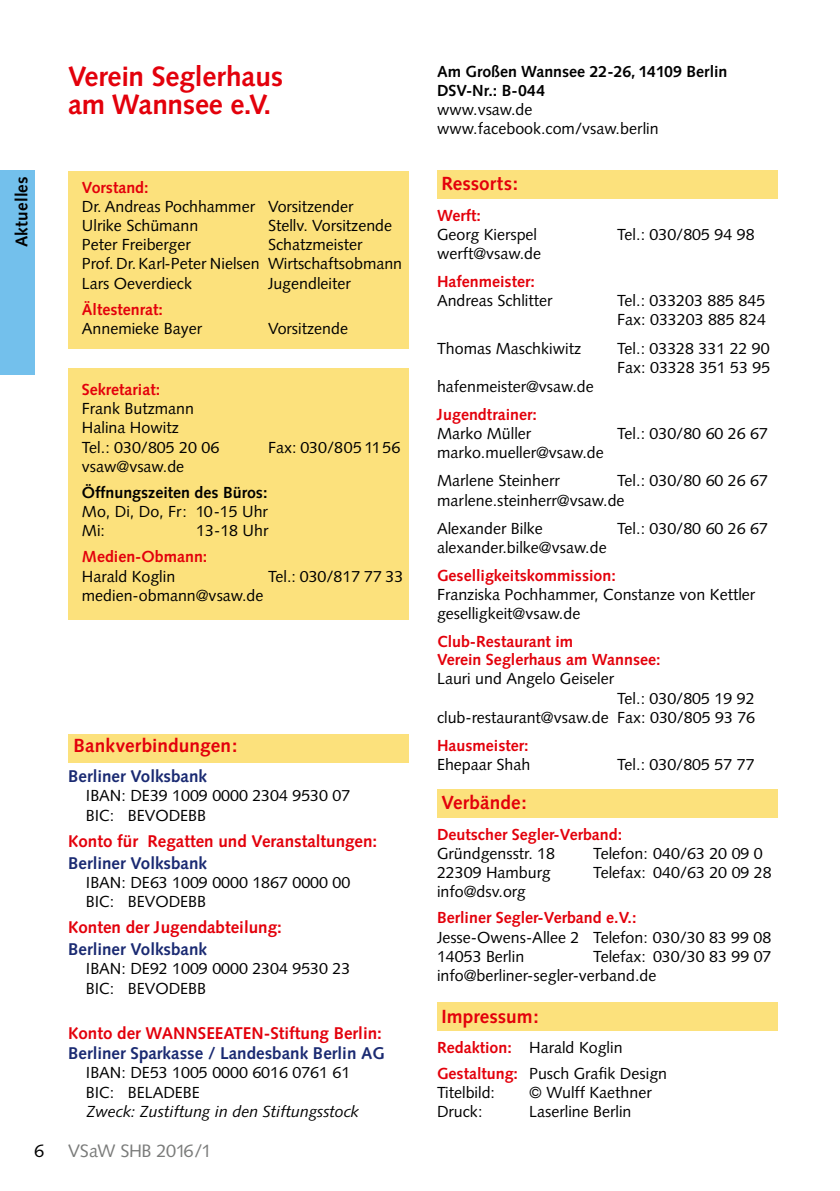
<style>
.page{position:relative;width:840px;height:1191px;background:#fff}
.page>*{position:absolute;margin:0;border:0;box-sizing:border-box;transform-origin:0 0}
.t1{font:700 28px/28px "Syntax";letter-spacing:-.005em;color:#e3000b}
.t2{font:700 19px "Syntax";letter-spacing:.005em;color:#e3000b}
.t3{font:18px "Syntax";letter-spacing:-.025em;color:#7a7b7a}
.t4{font:18px "Syntax";color:#000}
.t5{font:700 17px "Syntax";color:#e3000b}
.t6{font:700 17px "Syntax";color:#1a2a72}
.t7{font:700 17px "Syntax";letter-spacing:.01em;color:#000}
.t8{font:16px/19.2px "Syntax";color:#000}
.t9{font:700 16px/18px "Syntax";color:#e3000b}
.t10{font:700 16px/19.2px "Syntax";color:#000}
.t11{font:italic 16px "Syntax";color:#000}
.s1{font-weight:700;color:#e3000b}
</style>
<div class="page">
<div style="left:0;top:170px;width:34px;height:204px;background:#73c0ec"></div>
<div style="left:68px;top:171px;width:340px;height:178px;background:#fce17c"></div>
<div style="left:68px;top:368px;width:340px;height:251px;background:#fce17c"></div>
<div style="left:68px;top:734px;width:340px;height:28px;background:#fce17c"></div>
<div style="left:437px;top:1002px;width:340px;height:29px;background:#fce17c"></div>
<div style="left:437px;top:789px;width:340px;height:28px;background:#fce17c"></div>
<div style="left:437px;top:170px;width:340px;height:28px;background:#fce17c"></div>
<p class="t7" style="left:12px;top:247px;width:72px;rotate:-90deg">Aktuelles</p>
<h1 class="t1" style="left:68px;top:62px;width:217px">Verein Seglerhaus am Wannsee e.V.</h1>
<p class="t9" style="left:82px;top:178px;width:68px">Vorstand:</p>
<p class="t8" style="left:82px;top:197px;width:273px">Dr. Andreas Pochhammer Vorsitzender<br>Ulrike Schümann</p>
<p class="t8" style="left:268px;top:216px;width:125px">Stellv. Vorsitzende</p>
<p class="t8" style="left:82px;top:235px;width:110px">Peter Freiberger</p>
<p class="t8" style="left:82px;top:235px;width:321px;text-indent:186px">Schatzmeister<br>Prof. Dr. Karl-Peter Nielsen Wirtschaftsobmann<br>Lars Oeverdieck</p>
<p class="t8" style="left:268px;top:273px;width:84px">Jugendleiter</p>
<p class="t9" style="left:82px;top:300px;width:82px">Ältestenrat:</p>
<p class="t8" style="left:82px;top:319px;width:122px">Annemieke Bayer</p>
<p class="t8" style="left:268px;top:319px;width:81px">Vorsitzende</p>
<p class="t9" style="left:82px;top:380px;width:80px">Sekretariat:</p>
<p class="t8" style="left:82px;top:399px;width:139px">Frank Butzmann<br>Halina Howitz<br>Tel.: 030/805 20 06</p>
<p class="t8" style="left:268px;top:437px;width:134px">Fax: 030/805 11 56</p>
<p class="t8" style="left:82px;top:457px;width:104px">vsaw@vsaw.de</p>
<p class="t10" style="left:82px;top:483px;width:187px">Öffnungszeiten des Büros:</p>
<p class="t8" style="left:82px;top:502px;width:187px">Mo, Di, Do, Fr: 10-15 Uhr<br>Mi:</p>
<p class="t8" style="left:196px;top:521px;width:74px">13-18 Uhr</p>
<p class="t9" style="left:82px;top:548px;width:127px">Medien-Obmann:</p>
<p class="t8" style="left:82px;top:566px;width:95px">Harald Koglin</p>
<p class="t8" style="left:268px;top:566px;width:137px">Tel.: 030/817 77 33</p>
<p class="t8" style="left:82px;top:585px;width:183px">medien-obmann@vsaw.de</p>
<p class="t2" style="left:73px;top:735px;width:165px">Bankverbindungen:</p>
<p class="t6" style="left:68px;top:766px;width:140px">Berliner Volksbank</p>
<p class="t8" style="left:86px;top:786px;width:266px">IBAN: DE39 1009 0000 2304 9530 07<br>BIC: BEVODEBB</p>
<p class="t5" style="left:68px;top:831px;width:310px">Konto für Regatten und Veranstaltungen:</p>
<p class="t6" style="left:68px;top:853px;width:140px">Berliner Volksbank</p>
<p class="t8" style="left:86px;top:872px;width:266px">IBAN: DE63 1009 0000 1867 0000 00<br>BIC: BEVODEBB</p>
<p class="t5" style="left:68px;top:917px;width:215px">Konten der Jugendabteilung:</p>
<p class="t6" style="left:68px;top:939px;width:140px">Berliner Volksbank</p>
<p class="t8" style="left:86px;top:959px;width:266px">IBAN: DE92 1009 0000 2304 9530 23<br>BIC: BEVODEBB</p>
<p class="t5" style="left:68px;top:1023px;width:315px">Konto der WANNSEEATEN-Stiftung Berlin:</p>
<p class="t6" style="left:68px;top:1043px;width:318px">Berliner Sparkasse / Landesbank Berlin AG</p>
<p class="t8" style="left:86px;top:1063px;width:266px">IBAN: DE53 1005 0000 6016 0761 61<br>BIC: BELADEBE</p>
<p class="t11" style="left:86px;top:1101px;width:274px">Zweck: Zustiftung in den Stiftungsstock</p>
<p class="t4" style="left:34px;top:1140px;width:12px">6</p>
<p class="t3" style="left:68px;top:1140px;width:145px">VSaW SHB 2016/1</p>
<p class="t10" style="left:437px;top:62px;width:292px">Am Großen Wannsee 22-26, 14109 Berlin<br>DSV-Nr.: B-044</p>
<p class="t8" style="left:437px;top:100px;width:223px">www.vsaw.de www.facebook.com/vsaw.berlin</p>
<p class="t2" style="left:441px;top:173px;width:78px">Ressorts:</p>
<p class="t9" style="left:437px;top:206px;width:45px">Werft:</p>
<p class="t8" style="left:437px;top:225px;width:102px">Georg Kierspel</p>
<p class="t8" style="left:617px;top:225px;width:139px">Tel.: 030/805 94 98</p>
<p class="t8" style="left:437px;top:244px;width:106px">werft@vsaw.de</p>
<p class="t9" style="left:437px;top:273px;width:99px">Hafenmeister:</p>
<p class="t8" style="left:437px;top:291px;width:117px">Andreas Schlitter</p>
<p class="t8" style="left:617px;top:291px;width:150px">Tel.: 033203 885 845<br>Fax: 033203 885 824</p>
<p class="t8" style="left:437px;top:338px;width:146px">Thomas Maschkiwitz</p>
<p class="t8" style="left:617px;top:338px;width:154px">Tel.: 03328 331 22 90<br>Fax: 03328 351 53 95</p>
<p class="t8" style="left:437px;top:377px;width:158px">hafenmeister@vsaw.de</p>
<p class="t9" style="left:437px;top:405px;width:101px">Jugendtrainer:</p>
<p class="t8" style="left:437px;top:424px;width:96px">Marko Müller</p>
<p class="t8" style="left:617px;top:424px;width:152px">Tel.: 030/80 60 26 67</p>
<p class="t8" style="left:437px;top:439px;width:168px;line-height:28px">marko.mueller@vsaw.de<br>Marlene Steinherr</p>
<p class="t8" style="left:437px;top:471px;width:332px;text-indent:180px">Tel.: 030/80 60 26 67 marlene.steinherr@vsaw.de</p>
<p class="t8" style="left:437px;top:518px;width:107px">Alexander Bilke</p>
<p class="t8" style="left:617px;top:518px;width:152px">Tel.: 030/80 60 26 67</p>
<p class="t8" style="left:437px;top:537px;width:171px">alexander.bilke@vsaw.de</p>
<p class="t9" style="left:437px;top:566px;width:180px">Geselligkeitskommission:</p>
<p class="t8" style="left:437px;top:585px;width:319px">Franziska Pochhammer, Constanze von Kettler geselligkeit@vsaw.de</p>
<p class="t9" style="left:437px;top:633px;width:225px">Club-Restaurant im<br>Verein Seglerhaus am Wannsee:</p>
<p class="t8" style="left:437px;top:669px;width:178px">Lauri und Angelo Geiseler</p>
<p class="t8" style="left:437px;top:688px;width:319px;text-align:right">Tel.: 030/805 19 92<br>club-restaurant@vsaw.de Fax: 030/805 93 76</p>
<p class="t9" style="left:437px;top:736px;width:93px">Hausmeister:</p>
<p class="t8" style="left:437px;top:755px;width:95px">Ehepaar Shah</p>
<p class="t8" style="left:617px;top:755px;width:139px">Tel.: 030/805 57 77</p>
<p class="t2" style="left:441px;top:792px;width:87px">Verbände:</p>
<p class="t9" style="left:437px;top:825px;width:186px">Deutscher Segler-Verband:</p>
<p class="t8" style="left:437px;top:843px;width:119px">Gründgensstr. 18</p>
<p class="t8" style="left:593px;top:843px;width:171px">Telefon: 040/63 20 09 0</p>
<p class="t8" style="left:437px;top:863px;width:115px">22309 Hamburg</p>
<p class="t8" style="left:593px;top:863px;width:180px">Telefax: 040/63 20 09 28</p>
<p class="t8" style="left:437px;top:882px;width:90px">info@dsv.org</p>
<p class="t9" style="left:437px;top:909px;width:201px">Berliner Segler-Verband e.V.:</p>
<p class="t8" style="left:437px;top:927px;width:335px">Jesse-Owens-Allee 2 Telefon: 030/30 83 99 08<br>14053 Berlin</p>
<p class="t8" style="left:437px;top:946px;width:336px;text-indent:156px">Telefax: 030/30 83 99 07 info@berliner-segler-verband.de</p>
<p class="t2" style="left:441px;top:1005px;width:99px">Impressum:</p>
<p class="t8" style="left:437px;top:1034px;width:231px;line-height:26px"><span class="s1">Redaktion:</span> Harald Koglin<br><span class="s1">Gestaltung:</span> Pusch Grafik Design</p>
<p class="t8" style="left:437px;top:1083px;width:59px">Titelbild:</p>
<p class="t8" style="left:529px;top:1083px;width:124px">© Wulff Kaethner</p>
<p class="t8" style="left:437px;top:1102px;width:47px">Druck:</p>
<p class="t8" style="left:529px;top:1102px;width:104px">Laserline Berlin</p>
</div>
